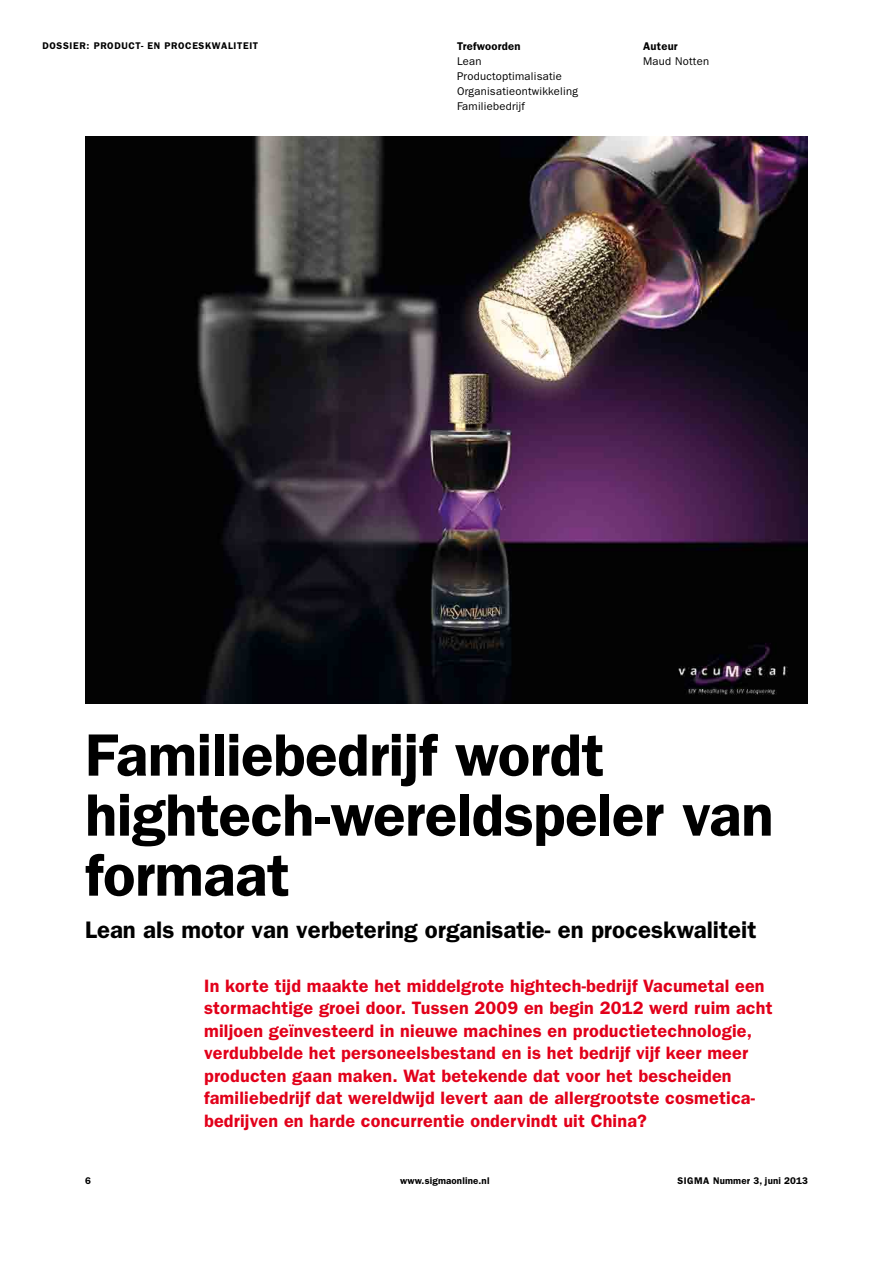
<style>
.page{position:relative;width:893px;height:1263px;background:#fff}
.page>*{position:absolute;margin:0;border:0;box-sizing:border-box;transform-origin:0 0}
.t1{font:600 60px/60px "ITC Franklin Gothic Std";letter-spacing:-.01em;color:#000}
.t2{font:600 24px "ITC Franklin Gothic Std";color:#000}
.t3{font:600 18px/22.5px "ITC Franklin Gothic Std";letter-spacing:.01em;color:#e2001a}
.t4{font:11.25px/15px "ITC Franklin Gothic Std";letter-spacing:.02em;color:#000}
.t5{font:600 11.25px "ITC Franklin Gothic Std";color:#000}
.t6{font:600 9.75px "ITC Franklin Gothic Std";letter-spacing:.015em;color:#000}
.t7{font:600 9.75px "ITC Franklin Gothic Std";letter-spacing:.05em;color:#000}
</style>
<div class="page">
<img style="left:85px;top:137px;width:723px;height:567px">
<p class="t7" style="left:43px;top:40px;width:217px">dossier: product- en proceskwaliteit</p>
<p class="t5" style="left:457px;top:40px;width:65px">Trefwoorden</p>
<p class="t4" style="left:457px;top:54px;width:122px">Lean<br>Productoptimalisatie<br>Organisatieontwikkeling<br>Familiebedrijf</p>
<p class="t5" style="left:643px;top:40px;width:36px">Auteur</p>
<p class="t4" style="left:643px;top:54px;width:67px">Maud Notten</p>
<h1 class="t1" style="left:85px;top:725px;width:690px">Familiebedrijf wordt hightech-wereldspeler van formaat</h1>
<h2 class="t2" style="left:85px;top:915px;width:673px">Lean als motor van verbetering organisatie- en proceskwaliteit</h2>
<p class="t3" style="left:204px;top:974px;width:570px">In korte tijd maakte het middelgrote hightech-bedrijf Vacumetal een stormachtige groei door. Tussen 2009 en begin 2012 werd ruim acht miljoen geïnvesteerd in nieuwe machines en productietechnologie, verdubbelde het personeelsbestand en is het bedrijf vijf keer meer producten gaan maken. Wat betekende dat voor het bescheiden familiebedrijf dat wereldwijd levert aan de allergrootste cosmetica&shy;bedrijven en harde concurrentie ondervindt uit China?</p>
<p class="t7" style="left:85px;top:1175px;width:7px">6</p>
<p class="t6" style="left:400px;top:1175px;width:91px">www.sigmaonline.nl</p>
<p class="t6" style="left:678px;top:1175px;width:132px">SIGMA Nummer 3, juni 2013</p>
</div>
